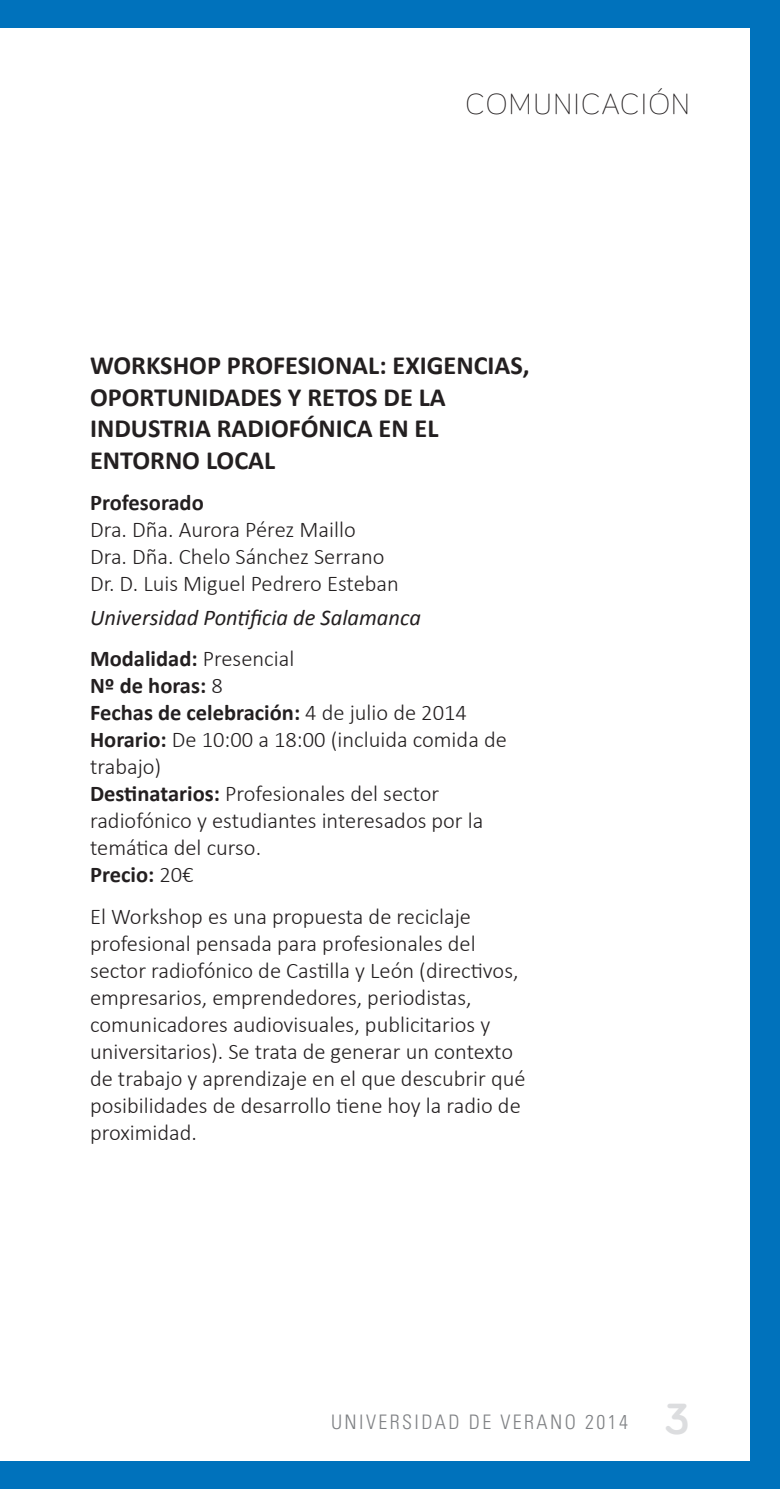
<style>
.page{position:relative;width:780px;height:1489px;background:#fff}
.page>*{position:absolute;margin:0;border:0;box-sizing:border-box;transform-origin:0 0}
.t1{font:700 45px "Bariol";color:#dcdddf}
.t2{font:300 30px "Bariol";letter-spacing:.05em;color:#231f20}
.t3{font:700 26.25px/31.5px "Calibri";color:#231f20}
.t4{font:300 22.5px/27px "Calibri";color:#231f20}
.t5{font:italic 22.5px/41.2px "Calibri";color:#231f20}
.t6{font:700 22.5px "Calibri";color:#231f20}
.t7{font:300 condensed 20px "Univers";letter-spacing:.12em;color:#808285}
.s1{font-weight:700;font-style:normal}
.s2{font-weight:300;font-style:normal}
.s3{font-weight:700}
</style>
<div class="page">
<div style="left:0;top:0;width:780px;height:28px;background:#0072bc"></div>
<div style="left:750px;top:0;width:30px;height:1488px;background:#0072bc"></div>
<div style="left:0;top:1460px;width:780px;height:28px;background:#0072bc"></div>
<h2 class="t2" style="left:466px;top:83px;width:225px">COMUNICACIÓN</h2>
<p class="t3" style="left:90px;top:348px;width:441px">WORKSHOP PROFESIONAL: EXIGENCIAS,<br>OPORTUNIDADES Y RETOS DE LA<br>INDUSTRIA RADIOFÓNICA EN EL<br>ENTORNO LOCAL</p>
<p class="t6" style="left:90px;top:488px;width:115px">Profesorado</p>
<p class="t4" style="left:90px;top:515px;width:310px">Dra. Dña. Aurora Pérez Maillo<br>Dra. Dña. Chelo Sánchez Serrano<br>Dr. D. Luis Miguel Pedrero Esteban</p>
<p class="t5" style="left:90px;top:596px;width:332px">Universidad Pontificia de Salamanca<br><span class="s1">Modalidad:</span> <span class="s2">Presencial</span></p>
<p class="t4" style="left:90px;top:671px;width:418px"><span class="s3">Nº de horas:</span> 8<br><span class="s3">Fechas de celebración:</span> 4 de julio de 2014<br><span class="s3">Horario:</span> De 10:00 a 18:00 (incluida comida de trabajo)<br><span class="s3">Destinatarios:</span> Profesionales del sector radiofónico y estudiantes interesados por la temática del curso.<br><span class="s3">Precio:</span> 20€</p>
<p class="t4" style="left:90px;top:901px;width:437px">El Workshop es una propuesta de reciclaje profesional pensada para profesionales del sector radiofónico de Castilla y León (directivos, empresarios, emprendedores, periodistas, comunicadores audiovisuales, publicitarios y universitarios). Se trata de generar un contexto de trabajo y aprendizaje en el que descubrir qué posibilidades de desarrollo tiene hoy la radio de proximidad.</p>
<p class="t7" style="left:331px;top:1410px;width:298px">UNIVERSIDAD DE VERANO 2014</p>
<h1 class="t1" style="left:664px;top:1387px;width:27px">3</h1>
</div>
